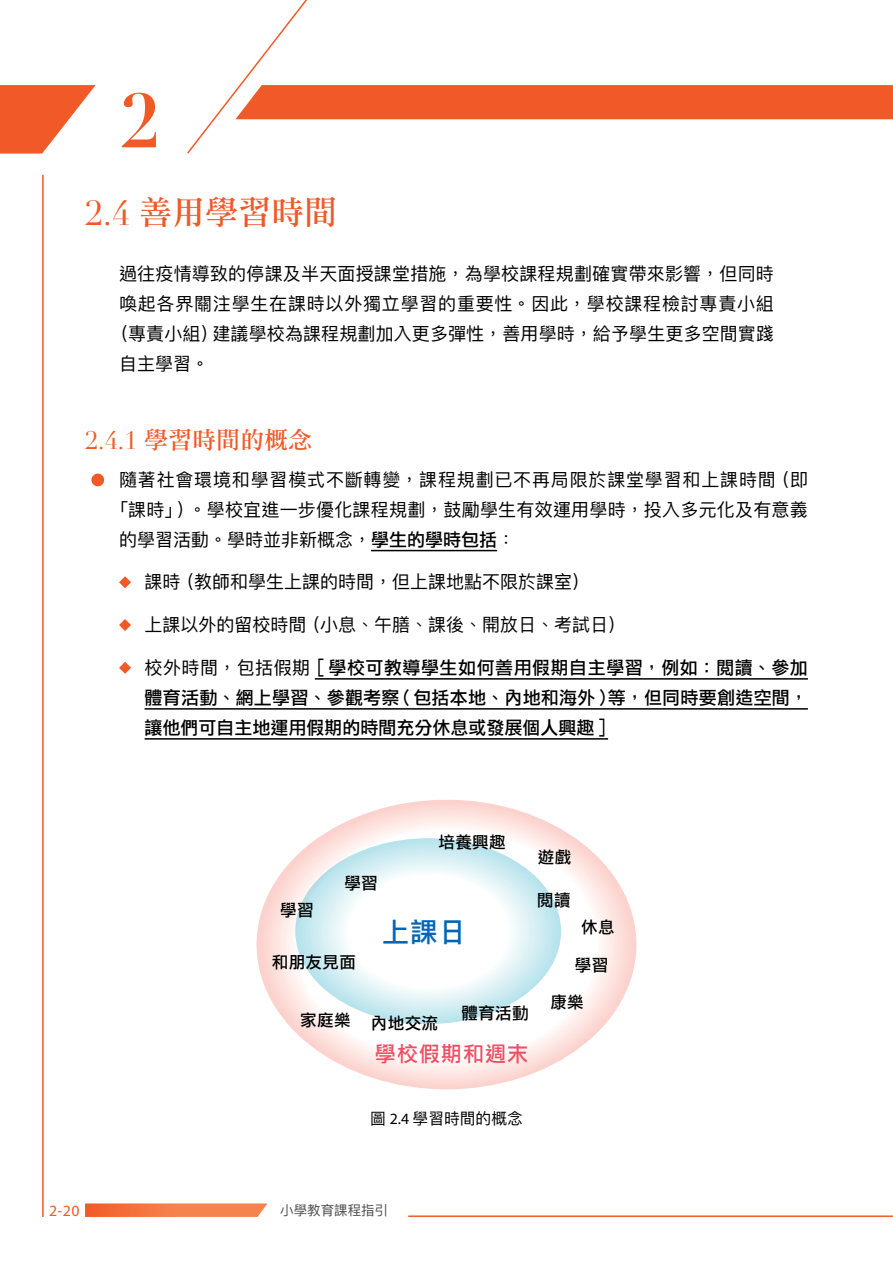
<style>
.page{position:relative;width:893px;height:1263px;background:#fff}
.page>*{position:absolute;margin:0;border:0;box-sizing:border-box;transform-origin:0 0}
.t1{font:700 75px "Didot LT Std";color:#f15a28}
.大標題{font:33px "DF Li Song W5 WIN BF";color:#f15a28}
.t2{font:27px "DF Li Hei Md WIN BF";color:#0066b3}
.標題2{font:24px "DF Li Song W5 WIN BF";color:#f15a28}
.t3{font:21px "DF Li Hei Md WIN BF";letter-spacing:.05em;color:#f04e63}
.內文-列點段_2{font:18px/30px "DF Li Hei Md WIN BF";color:#000;text-align:justify}
.內文-示例{font:18px "Ping Fang HK Regular";letter-spacing:.01em;color:#000}
.內文-列點{font:18px "Ping Fang HK Regular";letter-spacing:.015em;color:#000}
.內文-列點段_2-2{font:18px "Ping Fang HK Regular";color:#000}
.內文-列點-2{font:18px "Ping Fang HK Regular";letter-spacing:.045em;color:#000}
.內文-示例-2{font:18px "Ping Fang HK Regular";letter-spacing:.045em;color:#000}
.t4{font:16.5px "DF Li Hei Md WIN BF";letter-spacing:.025em;color:#000}
.圖說明{font:15.75px "Ping Fang HK Regular";color:#000}
.t5{font:15.75px "Myriad Pro";color:#f15a28}
.t6{font:13.5px "Ping Fang HK Regular";color:#4c4c4e}
.s1{font-family:"Didot";font-size:34.05px}
.s2{font-family:"Didot";font-size:24.75px}
.s3{font-family:"DF Li Hei Md WIN BF"}
.s4{font-family:"Ping Fang HK Regular"}
.s5{font-family:"Myriad Pro"}
</style>
<div class="page">
<hr style="left:42px;top:175px;width:2px;height:1042px;background:#f15a28">
<hr style="left:408px;top:1215px;width:485px;height:2px;background:#f15a28">
<svg style="left:0;top:85px;width:96px;height:69px"></svg>
<svg style="left:187px;top:0;width:706px;height:154px"></svg>
<svg style="left:85px;top:1203px;width:182px;height:14px"></svg>
<hr style="left:371px;top:550px;width:126px;height:1px;background:#000">
<hr style="left:315px;top:678px;width:493px;height:2px;background:#000">
<hr style="left:145px;top:708px;width:663px;height:2px;background:#000">
<hr style="left:145px;top:738px;width:463px;height:2px;background:#000">
<div style="left:91px;top:474px;width:13px;height:12px;background:#f15a28;border-radius:50%"></div>
<svg style="left:119px;top:576px;width:12px;height:12px"></svg>
<svg style="left:119px;top:619px;width:12px;height:12px"></svg>
<svg style="left:119px;top:662px;width:12px;height:12px"></svg>
<svg style="left:257px;top:800px;width:379px;height:289px"></svg>
<svg style="left:295px;top:838px;width:266px;height:186px"></svg>
<h1 class="t1" style="left:119px;top:75px;width:43px">2</h1>
<p class="大標題" style="left:85px;top:196px;width:254px"><span class="s1">2.4</span> 善用學習時間</p>
<p class="內文-示例" style="left:119px;top:263px;width:656px">過往疫情導致的停課及半天面授課堂措施，為學校課程規劃確實帶來影響，但同時</p>
<p class="內文-示例-2" style="left:119px;top:293px;width:656px">喚起各界關注學生在課時以外獨立學習的重要性。因此，學校課程檢討專責小組</p>
<p class="內文-示例" style="left:110px;top:323px;width:665px">（專責小組）建議學校為課程規劃加入更多彈性，善用學時，給予學生更多空間實踐</p>
<p class="內文-示例" style="left:119px;top:353px;width:92px">自主學習。</p>
<p class="標題2" style="left:85px;top:427px;width:229px"><span class="s2">2.4.1</span> 學習時間的概念</p>
<p class="內文-列點-2" style="left:119px;top:468px;width:691px">隨著社會環境和學習模式不斷轉變，課程規劃已不再局限於課堂學習和上課時間（即</p>
<p class="內文-列點" style="left:110px;top:498px;width:699px">「課時」）。學校宜進一步優化課程規劃，鼓勵學生有效運用學時，投入多元化及有意義</p>
<p class="內文-列點" style="left:119px;top:528px;width:397px">的學習活動。學時並非新概念，<span class="s3">學生的學時包括</span>：</p>
<p class="內文-列點段_2-2" style="left:145px;top:571px;width:447px">課時（教師和學生上課的時間，但上課地點不限於課室）</p>
<p class="內文-列點段_2-2" style="left:145px;top:614px;width:483px">上課以外的留校時間（小息、午膳、課後、開放日、考試日）</p>
<p class="內文-列點段_2" style="left:145px;top:652px;width:665px"><span class="s4">校外時間，包括假期</span> [ 學校可教導學生如何善用假期自主學習，例如：閱讀、參加體育活動、網上學習、參觀考察（包括本地、內地和海外）等，但同時要創造空間，讓他們可自主地運用假期的時間充分休息或發展個人興趣 ]</p>
<p class="t4" style="left:280px;top:901px;width:35px">學習</p>
<p class="t4" style="left:344px;top:875px;width:35px">學習</p>
<p class="t4" style="left:438px;top:834px;width:69px">培養興趣</p>
<p class="t2" style="left:382px;top:918px;width:85px">上課日</p>
<p class="t4" style="left:272px;top:954px;width:86px">和朋友見面</p>
<p class="t4" style="left:300px;top:1014px;width:139px">家庭樂 內地交流</p>
<p class="t4" style="left:461px;top:1004px;width:69px">體育活動</p>
<p class="t3" style="left:375px;top:1043px;width:155px">學校假期和週末</p>
<p class="t4" style="left:538px;top:849px;width:35px">遊戲</p>
<p class="t4" style="left:537px;top:891px;width:35px">閱讀</p>
<p class="t4" style="left:581px;top:918px;width:35px">休息</p>
<p class="t4" style="left:575px;top:957px;width:35px">學習</p>
<p class="t4" style="left:550px;top:993px;width:35px">康樂</p>
<p class="圖說明" style="left:370px;top:1108px;width:154px">圖 <span class="s5">2.4</span> 學習時間的概念</p>
<p class="t5" style="left:49px;top:1201px;width:32px">2-20</p>
<p class="t6" style="left:280px;top:1202px;width:109px">小學教育課程指引</p>
</div>
